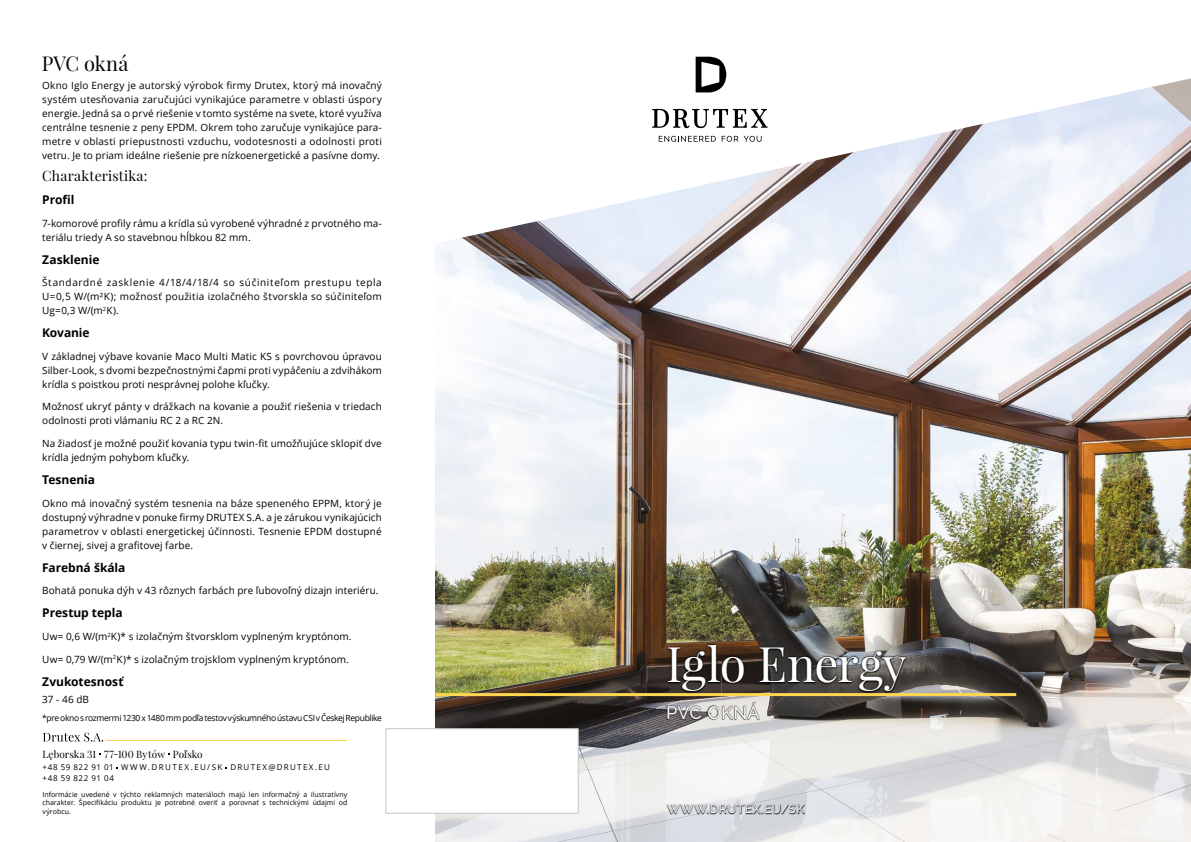
<style>
.page{position:relative;width:1191px;height:842px;background:#fff}
.page>*{position:absolute;margin:0;border:0;box-sizing:border-box;transform-origin:0 0}
.t1{font:48px "Playfair Display";letter-spacing:-.015em;color:#fff}
.t2{font:20px "Playfair Display";color:#000}
.t3{font:500 18px "Raleway";letter-spacing:.015em;color:#fff}
.t4{font:14px "Playfair Display";letter-spacing:.015em;color:#000}
.t5{font:700 12px "Open Sans";letter-spacing:-.005em;color:#000}
.t6{font:500 12px "Raleway";letter-spacing:.05em;color:#fff}
.t7{font:10px/14px "Open Sans";letter-spacing:.005em;color:#000;text-align:justify}
.t8{font:10px "Playfair Display";letter-spacing:.005em;color:#000}
.t9{font:8.5px "Open Sans";letter-spacing:-.04em;color:#000}
.t10{font:8px/11px "Open Sans";letter-spacing:.155em;color:#000}
.t11{font:7px/8.4px "Open Sans";color:#000;text-align:justify}
</style>
<div class="page">
<img style="left:436px;top:248px;width:755px;height:594px">
<svg style="left:435px;top:56px;width:756px;height:192px"></svg>
<svg style="left:695px;top:57px;width:31px;height:35px"></svg>
<svg style="left:652px;top:109px;width:115px;height:19px"></svg>
<svg style="left:658px;top:136px;width:57px;height:6px"></svg>
<svg style="left:721px;top:136px;width:40px;height:6px"></svg>
<div style="left:386px;top:728px;width:192px;height:85px;background:#fff;border:1px solid #c6c6c6"></div>
<svg style="left:43px;top:733px;width:60px;height:8px"></svg>
<hr style="left:106px;top:740px;width:241px;height:1px;background:#ffd650">
<hr style="left:436px;top:693px;width:580px;height:3px;background:#ffd650">
<div style="left:666px;top:804px;width:139px;height:11px;background:#000;opacity:.74"></div>
<div style="left:666px;top:702px;width:95px;height:19px;background:#000;opacity:.76"></div>
<div style="left:667px;top:702px;width:93px;height:18px;background:#000;opacity:.24"></div>
<div style="left:666px;top:642px;width:242px;height:51px;background:#000;opacity:.76"></div>
<h2 class="t2" style="left:42px;top:51px;width:88px">PVC okná</h2>
<p class="t7" style="left:42px;top:78px;width:341px">Okno Iglo Energy je autorský výrobok firmy Drutex, ktorý má inovačný systém utesňovania zaručujúci vynikajúce parametre v oblasti úspory energie. Jedná sa o prvé riešenie v tomto systéme na svete, ktoré využíva centrálne tesnenie z peny EPDM. Okrem toho zaručuje vynikajúce para&shy;metre v oblasti priepustnosti vzduchu, vodotesnosti a odolnosti proti vetru. Je to priam ideálne riešenie pre nízkoenergetické a pasívne domy.</p>
<h3 class="t4" style="left:42px;top:167px;width:107px">Charakteristika:</h3>
<p class="t5" style="left:42px;top:191px;width:34px">Profil</p>
<p class="t7" style="left:42px;top:216px;width:341px">7-komorové profily rámu a krídla sú vyrobené výhradné z prvotného ma&shy;teriálu triedy A so stavebnou hĺbkou 82 mm.</p>
<p class="t5" style="left:42px;top:251px;width:59px">Zasklenie</p>
<p class="t7" style="left:42px;top:275px;width:341px">Štandardné zasklenie 4/18/4/18/4 so súčiniteľom prestupu tepla U=0,5 W/(m²K); možnosť použitia izolačného štvorskla so súčiniteľom Ug=0,3 W/(m<sup>2</sup>K).</p>
<p class="t5" style="left:42px;top:324px;width:49px">Kovanie</p>
<p class="t7" style="left:42px;top:349px;width:341px">V základnej výbave kovanie Maco Multi Matic KS s povrchovou úpravou Silber-Look, s dvomi bezpečnostnými čapmi proti vypáčeniu a zdvihákom krídla s poistkou proti nesprávnej polohe kľučky.</p>
<p class="t7" style="left:42px;top:399px;width:341px">Možnosť ukryť pánty v drážkach na kovanie a použiť riešenia v triedach odolnosti proti vlámaniu RC 2 a RC 2N.</p>
<p class="t7" style="left:42px;top:436px;width:341px;line-height:14.4px">Na žiadosť je možné použiť kovania typu twin-fit umožňujúce sklopiť dve krídla jedným pohybom kľučky.</p>
<p class="t5" style="left:42px;top:471px;width:54px">Tesnenia</p>
<p class="t7" style="left:42px;top:496px;width:341px">Okno má inovačný systém tesnenia na báze speneného EPPM, ktorý je dostupný výhradne v ponuke firmy DRUTEX S.A. a je zárukou vynikajúcich parametrov v oblasti energetickej účinnosti. Tesnenie EPDM dostupné v čiernej, sivej a grafitovej farbe.</p>
<p class="t5" style="left:42px;top:559px;width:85px">Farebná škála</p>
<p class="t7" style="left:42px;top:584px;width:338px">Bohatá ponuka dýh v 43 rôznych farbách pre ľubovoľný dizajn interiéru.</p>
<p class="t5" style="left:42px;top:604px;width:82px">Prestup tepla</p>
<p class="t7" style="left:42px;top:629px;width:311px">Uw= 0,6 W/(m<sup>2</sup>K)* s izolačným štvorsklom vyplneným kryptónom.</p>
<p class="t7" style="left:42px;top:652px;width:308px">Uw= 0,79 W/(m<sup>2</sup>K)* s izolačným trojsklom vyplneným kryptónom.</p>
<p class="t5" style="left:42px;top:673px;width:83px">Zvukotesnosť</p>
<p class="t7" style="left:42px;top:692px;width:48px">37 - 46 dB</p>
<p class="t9" style="left:42px;top:712px;width:341px">*pre okno s rozmermi 1230 x 1480 mm podľa testov výskumného ústavu CSI v Českej Republike</p>
<p class="t8" style="left:42px;top:748px;width:162px">Lęborska 31 77-100 Bytów Poľsko</p>
<p class="t10" style="left:42px;top:762px;width:289px">+48 59 822 91 01 WWW.DRUTEX.EU/SK DRUTEX@DRUTEX.EU +48 59 822 91 04</p>
<p class="t11" style="left:42px;top:790px;width:306px">Informácie uvedené v týchto reklamných materiáloch majú len informačný a ilustratívny charakter. Špecifikáciu produktu je potrebné overiť a porovnať s technickými údajmi od výrobcu.</p>
<h1 class="t1" style="left:666px;top:634px;width:242px">Iglo Energy</h1>
<h3 class="t3" style="left:666px;top:702px;width:95px">PVC OKNÁ</h3>
<p class="t6" style="left:667px;top:802px;width:138px">WWW.DRUTEX.EU/SK</p>
</div>
